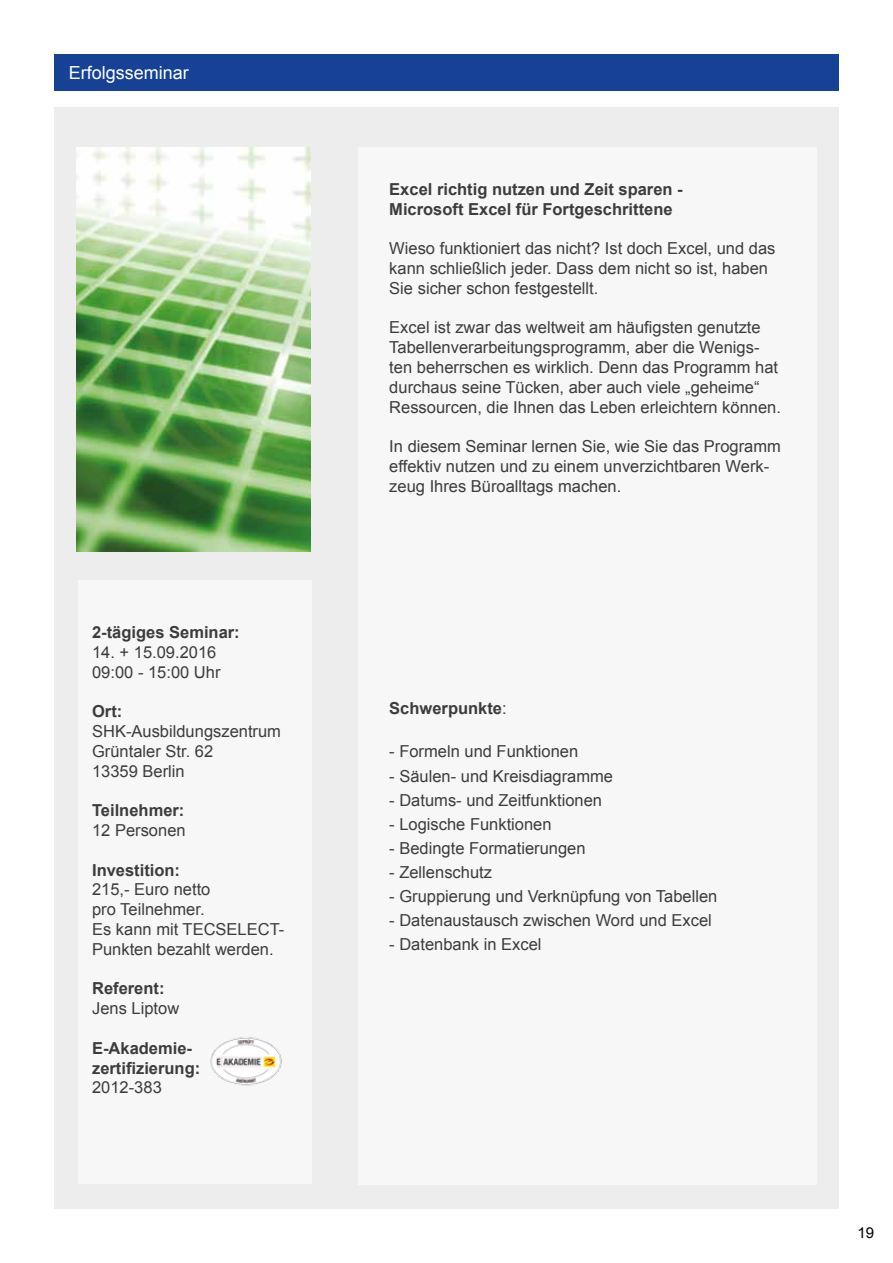
<style>
.page{position:relative;width:893px;height:1263px;background:#fff}
.page>*{position:absolute;margin:0;border:0;box-sizing:border-box;transform-origin:0 0}
.t1{font:18px "Arial";color:#fff}
.t2{font:16.5px/19.8px "Arial";color:#3c3c3b}
.t3{font:700 16.5px/19.8px "Arial";color:#3c3c3b}
.t4{font:15px "Arial";color:#000}
.s1{font-weight:400}
</style>
<div class="page">
<div style="left:54px;top:107px;width:785px;height:1102px;background:#ededed"></div>
<div style="left:358px;top:147px;width:458px;height:1037px;background:#f7f7f7"></div>
<div style="left:79px;top:580px;width:233px;height:604px;background:#f7f7f7"></div>
<div style="left:54px;top:54px;width:785px;height:36px;background:#164194"></div>
<img style="left:77px;top:147px;width:234px;height:404px">
<img style="left:210px;top:1037px;width:72px;height:49px">
<p class="t1" style="left:69px;top:60px;width:122px">Erfolgsseminar</p>
<p class="t3" style="left:92px;top:623px;width:149px">2-tägiges Seminar:</p>
<p class="t2" style="left:92px;top:642px;width:130px">14. + 15.09.2016<br>09:00 - 15:00 Uhr</p>
<p class="t3" style="left:92px;top:702px;width:32px">Ort:</p>
<p class="t2" style="left:92px;top:721px;width:190px">SHK-Ausbildungszentrum<br>Grüntaler Str. 62<br>13359 Berlin</p>
<p class="t3" style="left:92px;top:801px;width:94px">Teilnehmer:</p>
<p class="t2" style="left:92px;top:820px;width:95px">12 Personen</p>
<p class="t3" style="left:92px;top:860px;width:90px">Investition:</p>
<p class="t2" style="left:92px;top:880px;width:194px">215,- Euro netto<br>pro Teilnehmer.<br>Es kann mit TECSELECT-<br>Punkten bezahlt werden.</p>
<p class="t3" style="left:92px;top:979px;width:74px">Referent:</p>
<p class="t2" style="left:92px;top:999px;width:89px">Jens Liptow</p>
<p class="t3" style="left:92px;top:1038px;width:110px">E-Akademie&shy;zertifizierung:</p>
<p class="t2" style="left:92px;top:1078px;width:71px">2012-383</p>
<p class="t3" style="left:389px;top:180px;width:295px">Excel richtig nutzen und Zeit sparen -<br>Microsoft Excel für Fortgeschrittene</p>
<p class="t2" style="left:389px;top:239px;width:388px">Wieso funktioniert das nicht? Ist doch Excel, und das kann schließlich jeder. Dass dem nicht so ist, haben<br>Sie sicher schon festgestellt.</p>
<p class="t2" style="left:389px;top:318px;width:393px">Excel ist zwar das weltweit am häufigsten genutzte Tabellenverarbeitungsprogramm, aber die Wenigs&shy;ten beherrschen es wirklich. Denn das Programm hat durchaus seine Tücken, aber auch viele „geheime“ Ressourcen, die Ihnen das Leben erleichtern können.</p>
<p class="t2" style="left:389px;top:437px;width:393px">In diesem Seminar lernen Sie, wie Sie das Programm effektiv nutzen und zu einem unverzichtbaren Werk&shy;zeug Ihres Büroalltags machen.</p>
<p class="t3" style="left:389px;top:698px;width:119px">Schwerpunkte<span class="s1">:</span></p>
<p class="t2" style="left:389px;top:742px;width:190px">- Formeln und Funktionen</p>
<p class="t2" style="left:389px;top:766px;width:225px">- Säulen- und Kreisdiagramme</p>
<p class="t2" style="left:389px;top:790px;width:214px">- Datums- und Zeitfunktionen</p>
<p class="t2" style="left:389px;top:814px;width:164px">- Logische Funktionen</p>
<p class="t2" style="left:389px;top:838px;width:198px">- Bedingte Formatierungen</p>
<p class="t2" style="left:389px;top:862px;width:104px">- Zellenschutz</p>
<p class="t2" style="left:389px;top:886px;width:330px">- Gruppierung und Verknüpfung von Tabellen</p>
<p class="t2" style="left:389px;top:910px;width:324px">- Datenaustausch zwischen Word und Excel</p>
<p class="t2" style="left:389px;top:934px;width:154px">- Datenbank in Excel</p>
<p class="t4" style="left:858px;top:1223px;width:18px">19</p>
</div>
